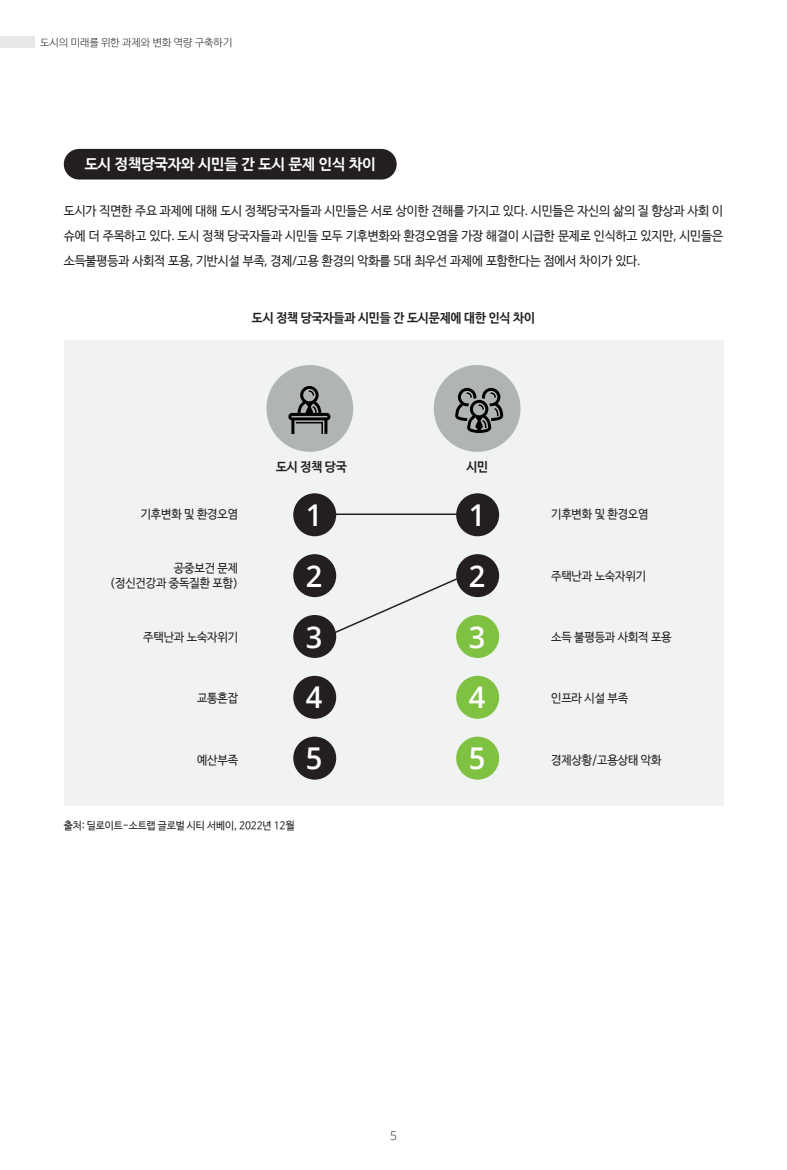
<style>
.page{position:relative;width:787px;height:1170px;background:#fff}
.page>*{position:absolute;margin:0;border:0;box-sizing:border-box;transform-origin:0 0}
.t1{font:600 30px "Open Sans";color:#fff}
.t2{font:700 15px "Nanum Barun Gothic";letter-spacing:-.01em;color:#fff}
.t3{font:12.75px/24.8px "Nanum Barun Gothic";letter-spacing:-.01em;color:#231f20;text-align:justify}
.t4{font:700 12.75px "Nanum Barun Gothic";letter-spacing:-.01em;color:#231f20}
.t5{font:12px "Nanum Barun Gothic";letter-spacing:-.01em;color:#231f20}
.t6{font:300 12px "Open Sans";color:#231f20}
.t7{font:10.5px "Nanum Barun Gothic";letter-spacing:-.01em;color:#231f20}
.t8{font:300 10.5px "Nanum Barun Gothic";color:#231f20}
.s1{font-family:"Open Sans"}
</style>
<div class="page">
<div style="left:0;top:36px;width:35px;height:12px;background:#e6e7e6"></div>
<div style="left:64px;top:340px;width:659px;height:465px;background:#f1f2f2"></div>
<div style="left:64px;top:149px;width:332px;height:30px;background:#231f20;border-radius:15px"></div>
<div style="left:293px;top:493px;width:43px;height:43px;background:#231f20;border-radius:50%"></div>
<div style="left:456px;top:493px;width:43px;height:43px;background:#231f20;border-radius:50%"></div>
<div style="left:293px;top:554px;width:43px;height:43px;background:#231f20;border-radius:50%"></div>
<div style="left:456px;top:554px;width:43px;height:43px;background:#231f20;border-radius:50%"></div>
<div style="left:293px;top:615px;width:43px;height:43px;background:#231f20;border-radius:50%"></div>
<div style="left:456px;top:615px;width:43px;height:43px;background:#7fc241;border-radius:50%"></div>
<div style="left:293px;top:675px;width:43px;height:43px;background:#231f20;border-radius:50%"></div>
<div style="left:456px;top:675px;width:43px;height:43px;background:#7fc241;border-radius:50%"></div>
<div style="left:293px;top:736px;width:43px;height:43px;background:#231f20;border-radius:50%"></div>
<div style="left:456px;top:736px;width:43px;height:43px;background:#7fc241;border-radius:50%"></div>
<hr style="left:335px;top:513px;width:125px;height:2px;background:#231f20">
<svg style="left:330px;top:577px;width:129px;height:58px"></svg>
<div style="left:266px;top:365px;width:87px;height:87px;background:#b1b4b5;border-radius:50%"></div>
<div style="left:434px;top:365px;width:86px;height:87px;background:#b1b4b5;border-radius:50%"></div>
<svg style="left:455px;top:388px;width:48px;height:45px"></svg>
<svg style="left:288px;top:386px;width:42px;height:48px"></svg>
<p class="t8" style="left:40px;top:37px;width:194px">도시의 미래를 위한 과제와 변화 역량 구축하기</p>
<p class="t2" style="left:85px;top:156px;width:292px">도시 정책당국자와 시민들 간 도시 문제 인식 차이</p>
<p class="t3" style="left:64px;top:199px;width:661px">도시가 직면한 주요 과제에 대해 도시 정책당국자들과 시민들은 서로 상이한 견해를 가지고 있다<span class="s1">.</span> 시민들은 자신의 삶의 질 향상과 사회 이 슈에 더 주목하고 있다<span class="s1">.</span> 도시 정책 당국자들과 시민들 모두 기후변화와 환경오염을 가장 해결이 시급한 문제로 인식하고 있지만<span class="s1">,</span> 시민들은 소득불평등과 사회적 포용<span class="s1">,</span> 기반시설 부족<span class="s1">,</span> 경제<span class="s1">/</span>고용 환경의 악화를 <span class="s1">5</span>대 최우선 과제에 포함한다는 점에서 차이가 있다<span class="s1">.</span></p>
<p class="t4" style="left:252px;top:311px;width:285px">도시 정책 당국자들과 시민들 간 도시문제에 대한 인식 차이</p>
<p class="t4" style="left:276px;top:460px;width:72px">도시 정책 당국</p>
<p class="t4" style="left:466px;top:460px;width:23px">시민</p>
<p class="t1" style="left:306px;top:494px;width:18px">1</p>
<p class="t1" style="left:469px;top:494px;width:18px">1</p>
<p class="t1" style="left:306px;top:555px;width:18px">2</p>
<p class="t1" style="left:469px;top:555px;width:18px">2</p>
<p class="t1" style="left:306px;top:616px;width:18px">3</p>
<p class="t1" style="left:469px;top:616px;width:18px">3</p>
<p class="t1" style="left:306px;top:676px;width:18px">4</p>
<p class="t1" style="left:469px;top:676px;width:18px">4</p>
<p class="t1" style="left:306px;top:737px;width:18px">5</p>
<p class="t1" style="left:469px;top:737px;width:18px">5</p>
<p class="t5" style="left:141px;top:508px;width:99px">기후변화 및 환경오염</p>
<p class="t5" style="left:551px;top:508px;width:99px">기후변화 및 환경오염</p>
<p class="t5" style="left:174px;top:562px;width:66px">공중보건 문제</p>
<p class="t5" style="left:110px;top:577px;width:130px">(정신건강과 중독질환 포함)</p>
<p class="t5" style="left:551px;top:569px;width:97px">주택난과 노숙자위기</p>
<p class="t5" style="left:143px;top:630px;width:97px">주택난과 노숙자위기</p>
<p class="t5" style="left:551px;top:630px;width:122px">소득 불평등과 사회적 포용</p>
<p class="t5" style="left:197px;top:692px;width:43px">교통혼잡</p>
<p class="t5" style="left:551px;top:692px;width:78px">인프라 시설 부족</p>
<p class="t5" style="left:197px;top:753px;width:43px">예산부족</p>
<p class="t5" style="left:551px;top:753px;width:112px">경제상황/고용상태 악화</p>
<p class="t7" style="left:64px;top:819px;width:232px">출처: 딜로이트-소트랩 글로벌 시티 서베이, 2022년 12월</p>
<p class="t6" style="left:390px;top:1127px;width:8px">5</p>
</div>
